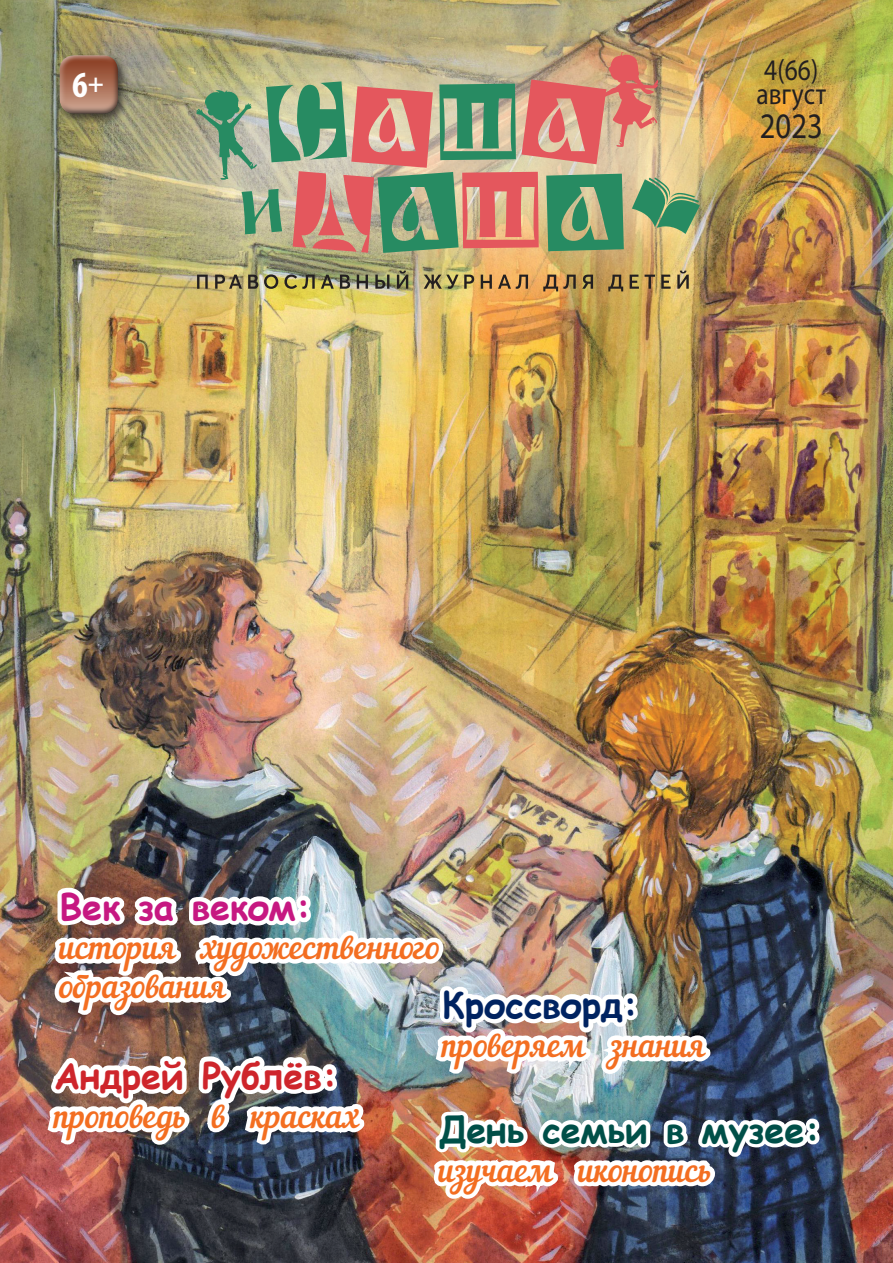
<style>
.page{position:relative;width:893px;height:1263px;background:#fff}
.page>*{position:absolute;margin:0;border:0;box-sizing:border-box;transform-origin:0 0}
.t1{font:700 condensed 36.9px "Myriad Pro";color:#fff}
.t2{font:700 36px "Comic Sans MS";color:#004f48}
.t3{font:700 36px "Comic Sans MS";color:#ce252b}
.t4{font:700 36px "Comic Sans MS";color:#c61881}
.t5{font:700 36px "Comic Sans MS";color:#002361}
.t6{font:36px "Myriad Pro";color:#231f20;scale:.85 1}
.t7{font:33px/39px "Nautilus Pompilius";color:#f36e21}
.t8{font:30px/24px "Myriad Pro";letter-spacing:.005em;color:#231f20;scale:.85 1}
.s1{font-size:27px}
</style>
<div class="page">
<img style="left:1px;top:0;width:892px;height:1263px">
<svg style="left:197px;top:275px;width:11px;height:14px"></svg>
<svg style="left:215px;top:275px;width:27px;height:14px"></svg>
<svg style="left:248px;top:275px;width:10px;height:14px"></svg>
<svg style="left:264px;top:274px;width:14px;height:15px"></svg>
<svg style="left:284px;top:274px;width:31px;height:15px"></svg>
<svg style="left:321px;top:275px;width:13px;height:14px"></svg>
<svg style="left:340px;top:275px;width:10px;height:14px"></svg>
<svg style="left:357px;top:275px;width:11px;height:14px"></svg>
<svg style="left:375px;top:275px;width:14px;height:14px"></svg>
<svg style="left:397px;top:271px;width:11px;height:18px"></svg>
<svg style="left:424px;top:275px;width:34px;height:14px"></svg>
<svg style="left:464px;top:275px;width:10px;height:14px"></svg>
<svg style="left:481px;top:275px;width:11px;height:14px"></svg>
<svg style="left:498px;top:275px;width:30px;height:14px"></svg>
<svg style="left:543px;top:275px;width:33px;height:16px"></svg>
<svg style="left:582px;top:275px;width:11px;height:14px"></svg>
<svg style="left:608px;top:275px;width:15px;height:16px"></svg>
<svg style="left:630px;top:275px;width:9px;height:14px"></svg>
<svg style="left:645px;top:275px;width:10px;height:14px"></svg>
<svg style="left:661px;top:275px;width:10px;height:14px"></svg>
<svg style="left:677px;top:271px;width:12px;height:18px"></svg>
<img style="left:196px;top:52px;width:504px;height:201px">
<img style="left:41px;top:386px;width:785px;height:877px">
<div style="left:56px;top:51px;width:75px;height:75px;background:#231f20;opacity:.75"></div>
<div style="left:58px;top:54px;width:62px;height:55px;background:#fff;opacity:.75"></div>
<div style="left:58px;top:56px;width:68px;height:59px;background:#231f20;opacity:.75"></div>
<p class="t1" style="left:72px;top:62px;width:33px">6<span class="s1">+</span></p>
<p class="t8" style="left:756px;top:58px;width:84px">4(66) август</p>
<p class="t6" style="left:760px;top:104px;width:76px">2023</p>
<p class="t4" style="left:60px;top:880px;width:253px">Век за веком:</p>
<p class="t7" style="left:60px;top:930px;width:382px">история художественного образования</p>
<p class="t5" style="left:442px;top:978px;width:197px">Кроссворд:</p>
<p class="t7" style="left:442px;top:1028px;width:265px">проверяем знания</p>
<p class="t3" style="left:54px;top:1049px;width:285px">Андрей Рублёв:</p>
<p class="t7" style="left:54px;top:1099px;width:307px">проповедь в красках</p>
<p class="t2" style="left:439px;top:1103px;width:383px">День семьи в музее:</p>
<p class="t7" style="left:439px;top:1153px;width:275px">изучаем иконопись</p>
</div>
